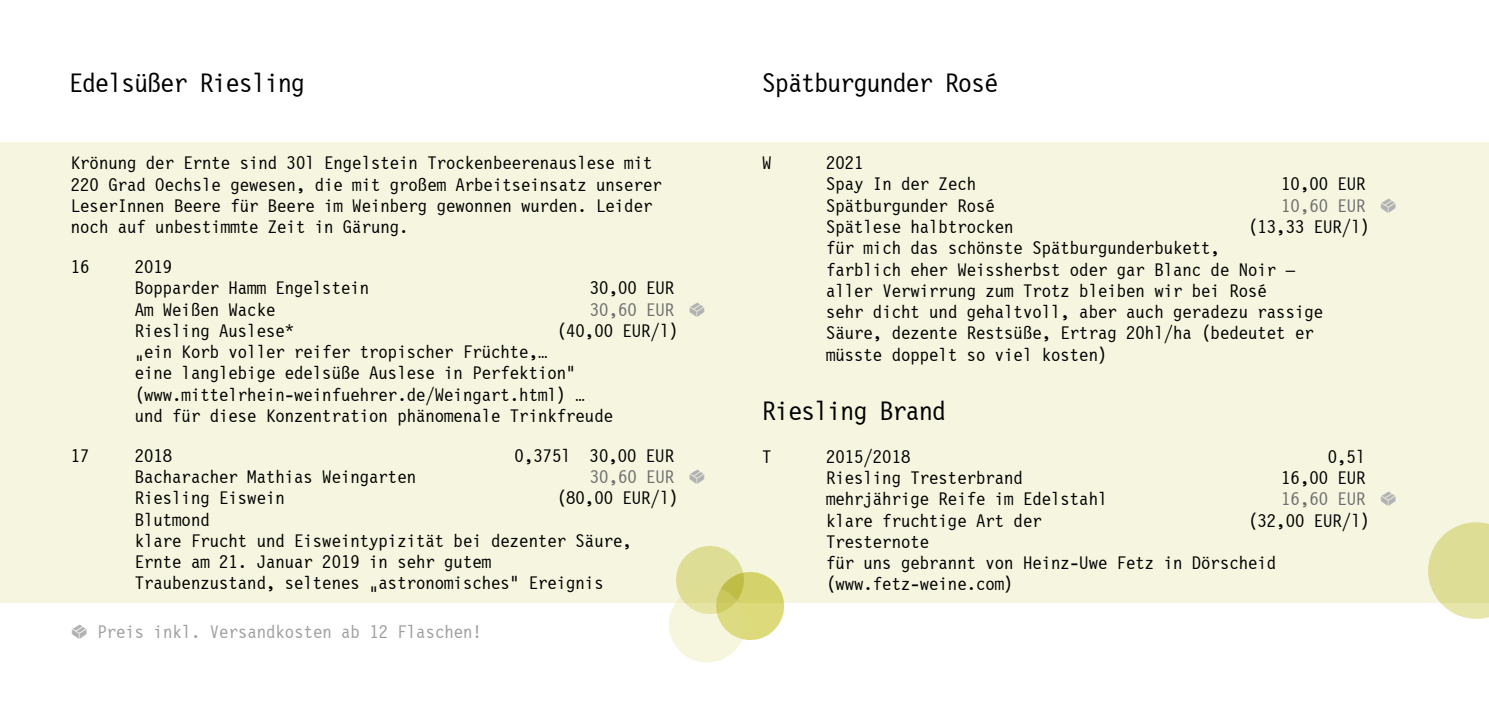
<style>
.page{position:relative;width:1489px;height:709px;background:#fff}
.page>*{position:absolute;margin:0;border:0;box-sizing:border-box;transform-origin:0 0}
.t1{font:27.5px "Letter Gothic 12 Pitch BT";letter-spacing:-.025em;color:#000}
.t2{font:18.75px/21.2px "Letter Gothic 12 Pitch BT";color:#000}
.t3{font:18.75px "Letter Gothic 12 Pitch BT";color:#9e9f9f}
.t4{font:18.75px "Letter Gothic 12 Pitch BT";color:#6e6e6e}
.s1{font-family:"Letter Gothic SWC GOV3 Regular";color:#b1b2b3}
</style>
<div class="page">
<div style="left:0;top:142px;width:1488px;height:460px;background:#f6f6e0"></div>
<hr style="left:1488px;top:142px;width:1px;height:460px;background:#f6f6e0">
<svg style="left:1422px;top:522px;width:66px;height:97px"></svg>
<svg style="left:664px;top:546px;width:124px;height:117px"></svg>
<h1 class="t1" style="left:69px;top:67px;width:237px">Edelsüßer Riesling</h1>
<h1 class="t1" style="left:762px;top:67px;width:237px">Spätburgunder Rosé</h1>
<p class="t2" style="left:71px;top:153px;width:592px">Krönung der Ernte sind 30l Engelstein Trockenbeerenauslese mit 220 Grad Oechsle gewesen, die mit großem Arbeitseinsatz unserer LeserInnen Beere für Beere im Weinberg gewonnen wurden. Leider noch auf unbestimmte Zeit in Gärung.</p>
<p class="t2" style="left:71px;top:257px;width:20px">16</p>
<p class="t2" style="left:135px;top:257px;width:236px">2019<br>Bopparder Hamm Engelstein</p>
<p class="t2" style="left:590px;top:278px;width:86px">30,00 EUR</p>
<p class="t2" style="left:135px;top:299px;width:142px">Am Weißen Wacke</p>
<p class="t4" style="left:590px;top:299px;width:117px">30,60 EUR <span class="s1">　</span></p>
<p class="t2" style="left:135px;top:320px;width:161px">Riesling Auslese*</p>
<p class="t2" style="left:557px;top:320px;width:123px">(40,00 EUR/l)</p>
<p class="t2" style="left:135px;top:342px;width:480px">„ein Korb voller reifer tropischer Früchte,…<br>eine langlebige edelsüße Auslese in Perfektion“ (www.mittelrhein-weinfuehrer.de/Weingart.html) … und für diese Konzentration phänomenale Trinkfreude</p>
<p class="t2" style="left:71px;top:445px;width:20px">17</p>
<p class="t2" style="left:135px;top:445px;width:39px">2018</p>
<p class="t2" style="left:514px;top:445px;width:161px">0,375l 30,00 EUR</p>
<p class="t2" style="left:135px;top:467px;width:283px">Bacharacher Mathias Weingarten</p>
<p class="t4" style="left:590px;top:466px;width:117px">30,60 EUR <span class="s1">　</span></p>
<p class="t2" style="left:135px;top:488px;width:151px">Riesling Eiswein</p>
<p class="t2" style="left:557px;top:488px;width:123px">(80,00 EUR/l)</p>
<p class="t2" style="left:135px;top:509px;width:498px">Blutmond<br>klare Frucht und Eisweintypizität bei dezenter Säure, Ernte am 21. Januar 2019 in sehr gutem Traubenzustand, seltenes „astronomisches“ Ereignis</p>
<p class="t3" style="left:71px;top:621px;width:412px"><span class="s1">　</span> Preis inkl. Versandkosten ab 12 Flaschen!</p>
<p class="t2" style="left:762px;top:153px;width:11px">W</p>
<p class="t2" style="left:826px;top:153px;width:151px">2021<br>Spay In der Zech</p>
<p class="t2" style="left:1281px;top:174px;width:86px">10,00 EUR</p>
<p class="t2" style="left:826px;top:195px;width:170px">Spätburgunder Rosé</p>
<p class="t4" style="left:1281px;top:195px;width:117px">10,60 EUR <span class="s1">　</span></p>
<p class="t2" style="left:826px;top:217px;width:189px">Spätlese halbtrocken</p>
<p class="t2" style="left:1247px;top:217px;width:123px">(13,33 EUR/l)</p>
<p class="t2" style="left:826px;top:238px;width:498px">für mich das schönste Spätburgunderbukett,<br>farblich eher Weissherbst oder gar Blanc de Noir – aller Verwirrung zum Trotz bleiben wir bei Rosé<br>sehr dicht und gehaltvoll, aber auch geradezu rassige Säure, dezente Restsüße, Ertrag 20hl/ha (bedeutet er müsste doppelt so viel kosten)</p>
<h1 class="t1" style="left:762px;top:395px;width:185px">Riesling Brand</h1>
<p class="t2" style="left:762px;top:446px;width:11px">T</p>
<p class="t2" style="left:826px;top:446px;width:86px">2015/2018</p>
<p class="t2" style="left:1327px;top:446px;width:39px">0,5l</p>
<p class="t2" style="left:826px;top:468px;width:198px">Riesling Tresterbrand</p>
<p class="t2" style="left:1281px;top:468px;width:86px">16,00 EUR</p>
<p class="t2" style="left:826px;top:489px;width:283px">mehrjährige Reife im Edelstahl</p>
<p class="t4" style="left:1281px;top:488px;width:117px">16,60 EUR <span class="s1">　</span></p>
<p class="t2" style="left:826px;top:510px;width:217px">klare fruchtige Art der</p>
<p class="t2" style="left:1247px;top:510px;width:123px">(32,00 EUR/l)</p>
<p class="t2" style="left:826px;top:531px;width:451px">Tresternote<br>für uns gebrannt von Heinz-Uwe Fetz in Dörscheid (www.fetz-weine.com)</p>
</div>
